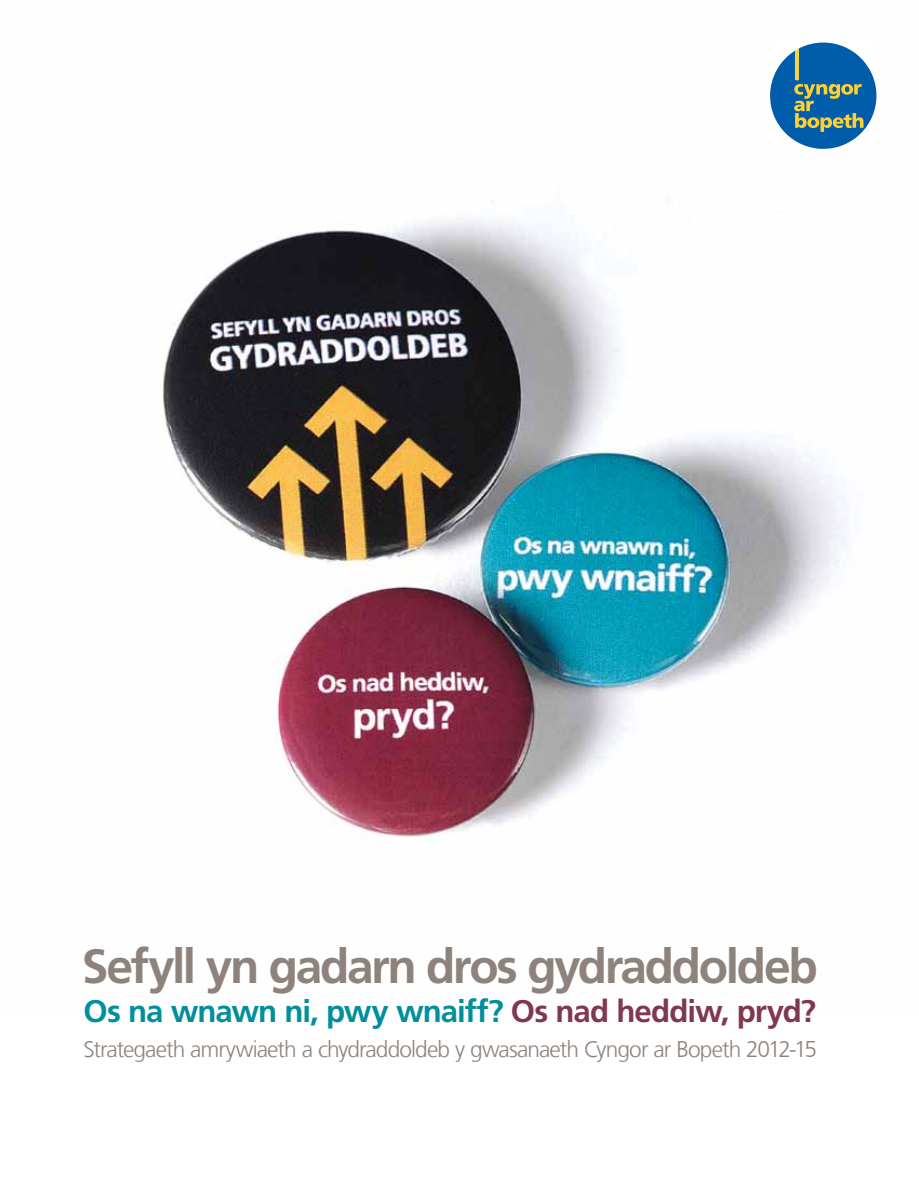
<style>
.page{position:relative;width:919px;height:1191px;background:#fff}
.page>*{position:absolute;margin:0;border:0;box-sizing:border-box;transform-origin:0 0}
.t1{font:700 48px "Frutiger LT Com";letter-spacing:-.05em;color:#8d837c}
.t2{font:700 31.2px "Frutiger LT Com";letter-spacing:-.03em;color:#008f9b}
.t3{font:300 22.65px "Frutiger LT Com";letter-spacing:-.04em;color:#8d837c}
.s1{color:#803750}
</style>
<div class="page">
<img style="left:163px;top:42px;width:714px;height:797px">
<svg style="left:770px;top:43px;width:106px;height:106px"></svg>
<h1 class="t1" style="left:82px;top:937px;width:737px">Sefyll yn gadarn dros gydraddoldeb</h1>
<h2 class="t2" style="left:84px;top:992px;width:734px">Os na wnawn ni, pwy wnaiff? <span class="s1">Os nad heddiw, pryd?</span></h2>
<p class="t3" style="left:84px;top:1036px;width:735px">Strategaeth amrywiaeth a chydraddoldeb y gwasanaeth Cyngor ar Bopeth 2012-15</p>
</div>
